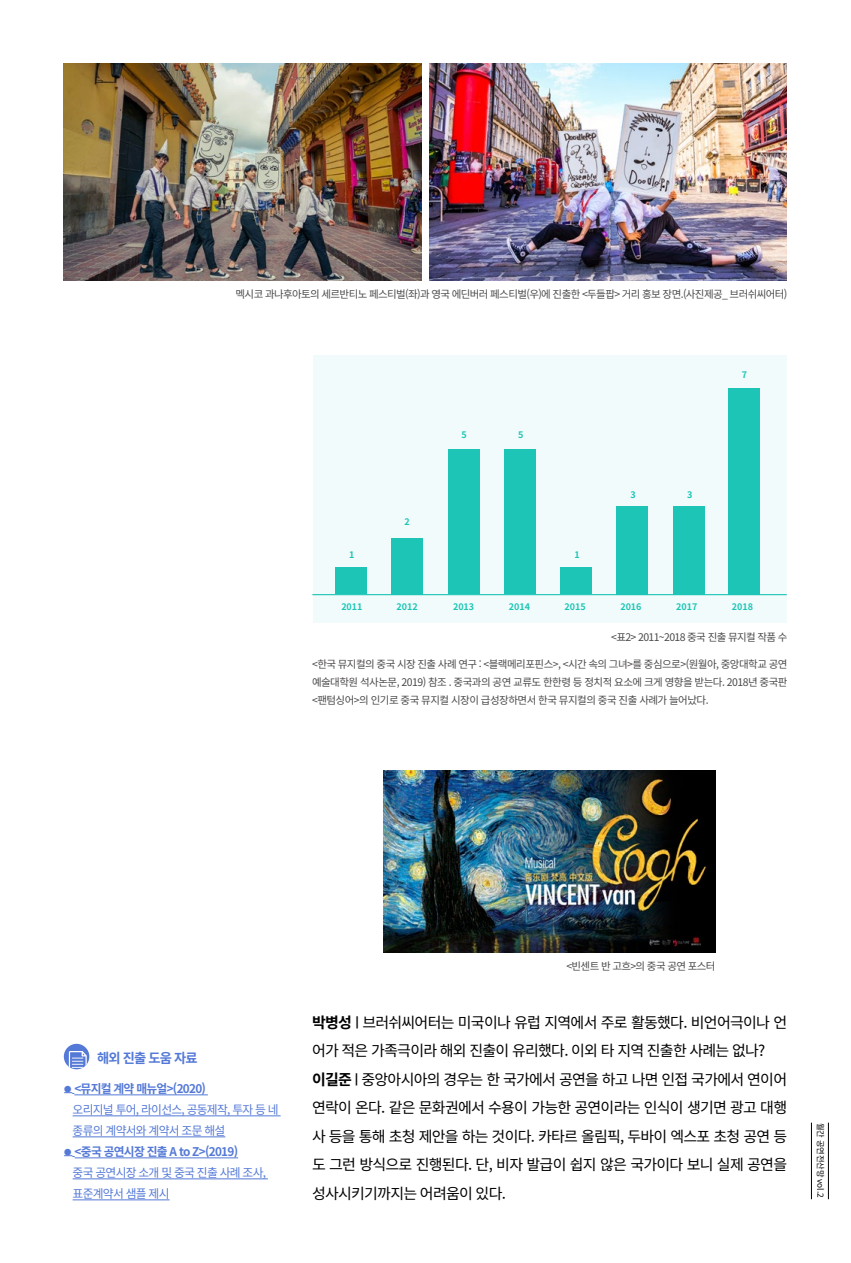
<style>
.page{position:relative;width:851px;height:1263px;background:#fff}
.page>*{position:absolute;margin:0;border:0;box-sizing:border-box;transform-origin:0 0}
.t1{font:15px/28.5px "Noto Sans CJ Kkr";letter-spacing:-.05em;color:#000}
.t2{font:700 13.5px "Noto Sans CJ Kkr";letter-spacing:-.06em;color:#5479d6}
.t3{font:12px/21px "Noto Sans CJ Kkr";letter-spacing:-.06em;color:#5479d6}
.t4{font:10.5px/18px "Noto Sans CJ Kkr";letter-spacing:-.06em;color:#4c4948;text-align:justify}
.t5{font:700 9px "Noto Sans CJ Kkr";color:#1cc5b5}
.t6{font:8.25px "Noto Sans CJ Kkr";letter-spacing:-.025em;color:#000}
.s1{font-weight:900;font-size:7.5px}
.s2{font-weight:700}
.s3{font-family:"Nanum Barun Gothic"}
</style>
<div class="page">
<img style="left:64px;top:64px;width:357px;height:216px">
<img style="left:429px;top:64px;width:357px;height:216px">
<img style="left:383px;top:770px;width:332px;height:182px">
<div style="left:313px;top:355px;width:474px;height:268px;background:#f1fbfb"></div>
<hr style="left:312px;top:594px;width:474px;height:1px;background:#1cc5b5">
<div style="left:335px;top:567px;width:32px;height:27px;background:#1cc5b5"></div>
<div style="left:560px;top:567px;width:32px;height:27px;background:#1cc5b5"></div>
<div style="left:391px;top:538px;width:32px;height:56px;background:#1cc5b5"></div>
<div style="left:615px;top:506px;width:32px;height:88px;background:#1cc5b5"></div>
<div style="left:672px;top:506px;width:32px;height:88px;background:#1cc5b5"></div>
<div style="left:503px;top:449px;width:32px;height:145px;background:#1cc5b5"></div>
<div style="left:448px;top:449px;width:32px;height:145px;background:#1cc5b5"></div>
<div style="left:727px;top:388px;width:32px;height:206px;background:#1cc5b5"></div>
<svg style="left:64px;top:1092px;width:10px;height:2px"></svg>
<hr style="left:74px;top:1094px;width:134px;height:1px;background:#5479d6">
<hr style="left:73px;top:1115px;width:207px;height:1px;background:#5479d6">
<hr style="left:73px;top:1136px;width:152px;height:1px;background:#5479d6">
<svg style="left:64px;top:1155px;width:11px;height:2px"></svg>
<hr style="left:75px;top:1157px;width:163px;height:1px;background:#5479d6">
<hr style="left:73px;top:1178px;width:195px;height:1px;background:#5479d6">
<hr style="left:73px;top:1199px;width:96px;height:1px;background:#5479d6">
<div style="left:64px;top:1044px;width:25px;height:25px;background:#5479d6;border-radius:50%"></div>
<svg style="left:69px;top:1051px;width:18px;height:18px"></svg>
<hr style="left:828px;top:1123px;width:1px;height:76px;background:#000">
<hr style="left:811px;top:1123px;width:1px;height:76px;background:#000">
<p class="t4" style="left:235px;top:285px;width:553px">멕시코 과나후아토의 세르반티노 페스티벌(좌)과 영국 에딘버러 페스티벌(우)에 진출한 &lt;두들팝&gt; 거리 홍보 장면.(사진제공_ 브러쉬씨어터)</p>
<p class="t5" style="left:404px;top:516px;width:7px">2</p>
<p class="t5" style="left:461px;top:429px;width:7px">5</p>
<p class="t5" style="left:518px;top:429px;width:7px">5</p>
<p class="t5" style="left:349px;top:550px;width:7px">1</p>
<p class="t5" style="left:574px;top:550px;width:7px">1</p>
<p class="t5" style="left:630px;top:490px;width:7px">3</p>
<p class="t5" style="left:687px;top:490px;width:7px">3</p>
<p class="t5" style="left:741px;top:370px;width:7px">7</p>
<p class="t5" style="left:341px;top:601px;width:23px">2011</p>
<p class="t5" style="left:564px;top:601px;width:23px">2015</p>
<p class="t5" style="left:396px;top:601px;width:23px">2012</p>
<p class="t5" style="left:620px;top:601px;width:23px">2016</p>
<p class="t5" style="left:453px;top:601px;width:23px">2013</p>
<p class="t5" style="left:676px;top:601px;width:23px">2017</p>
<p class="t5" style="left:731px;top:601px;width:23px">2018</p>
<p class="t5" style="left:508px;top:601px;width:23px">2014</p>
<p class="t4" style="left:611px;top:628px;width:178px">&lt;표2&gt; 2011~2018 중국 진출 뮤지컬 작품 수</p>
<p class="t4" style="left:312px;top:655px;width:477px">&lt;한국 뮤지컬의 중국 시장 진출 사례 연구 : &lt;블랙메리포핀스&gt;, &lt;시간 속의 그녀&gt;를 중심으로&gt;(원월아, 중앙대학교 공연 예술대학원 석사논문, 2019) 참조 . 중국과의 공연 교류도 한한령 등 정치적 요소에 크게 영향을 받는다. 2018년 중국판 &lt;팬텀싱어&gt;의 인기로 중국 뮤지컬 시장이 급성장하면서 한국 뮤지컬의 중국 진출 사례가 늘어났다.</p>
<p class="t2" style="left:97px;top:1051px;width:102px">해외 진출 도움 자료</p>
<p class="t3" style="left:73px;top:1078px;width:207px;text-indent:-9px"><span class="s1">●</span> <span class="s2">&lt;뮤지컬 계약 매뉴얼&gt;(2020)<br></span>오리지널 투어, 라이선스, 공동제작, 투자 등 네 종류의 계약서와 계약서 조문 해설</p>
<p class="t3" style="left:73px;top:1141px;width:195px;text-indent:-9px"><span class="s1">●</span> <span class="s2">&lt;중국 공연시장 진출 A to Z&gt;(2019)<br></span>중국 공연시장 소개 및 중국 진출 사례 조사, 표준계약서 샘플 제시</p>
<p class="t4" style="left:566px;top:957px;width:150px">&lt;빈센트 반 고흐&gt;의 중국 공연 포스터</p>
<p class="t1" style="left:312px;top:1008px;width:476px"><span class="s2">박병성</span> <span class="s3">l</span> 브러쉬씨어터는 미국이나 유럽 지역에서 주로 활동했다. 비언어극이나 언 어가 적은 가족극이라 해외 진출이 유리했다. 이외 타 지역 진출한 사례는 없나? <span class="s2">이길준</span> <span class="s3">l</span> 중앙아시아의 경우는 한 국가에서 공연을 하고 나면 인접 국가에서 연이어 연락이 온다. 같은 문화권에서 수용이 가능한 공연이라는 인식이 생기면 광고 대행 사 등을 통해 초청 제안을 하는 것이다. 카타르 올림픽, 두바이 엑스포 초청 공연 등 도 그런 방식으로 진행된다. 단, 비자 발급이 쉽지 않은 국가이다 보니 실제 공연을 성사시키기까지는 어려움이 있다.</p>
<p class="t6" style="left:824px;top:1123px;width:76px;rotate:90deg">월간 공연전산망 vol.2</p>
</div>
